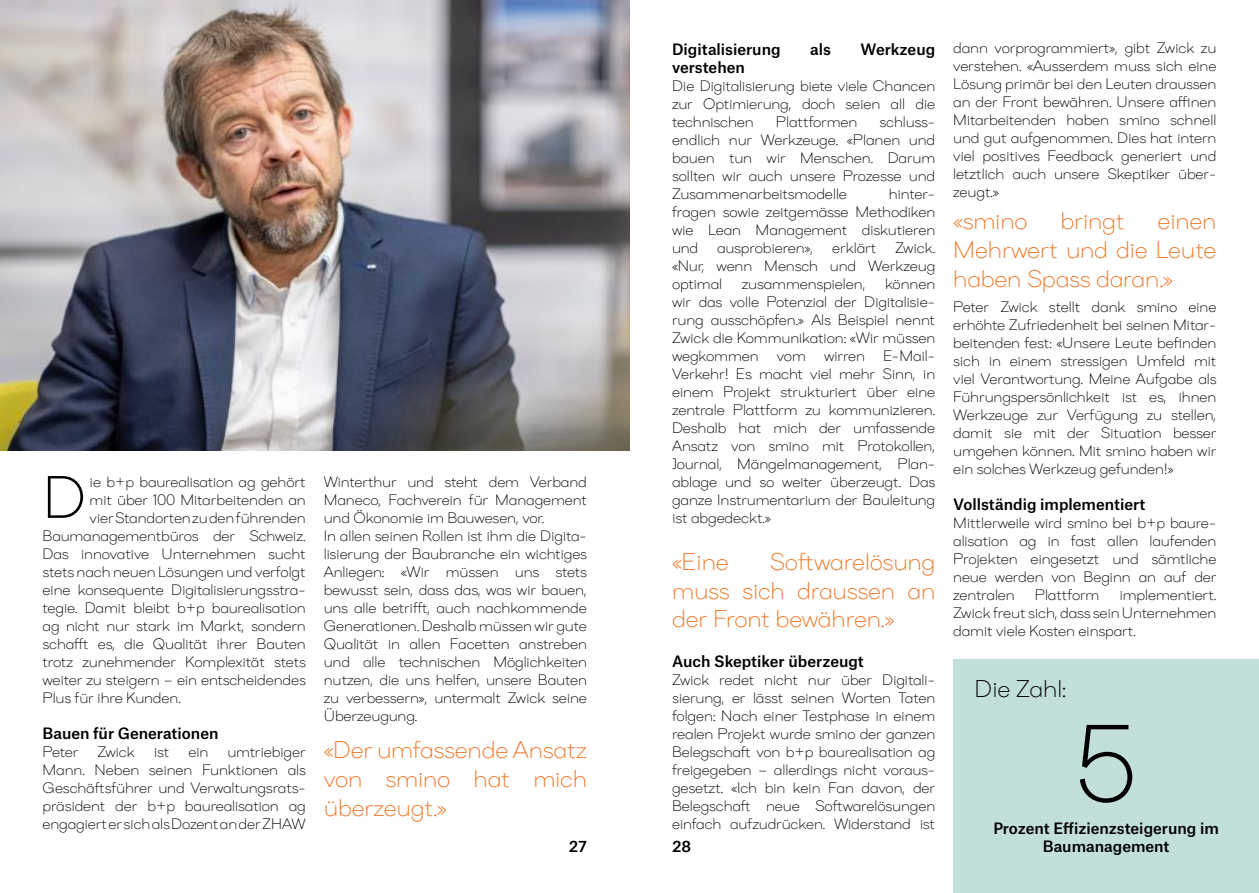
<style>
.page{position:relative;width:1259px;height:893px;background:#fff}
.page>*{position:absolute;margin:0;border:0;box-sizing:border-box;transform-origin:0 0}
.t1{font:300 108px "Danzza";color:#000}
.t2{font:300 59.25px "Danzza";color:#000}
.t3{font:300 24px/28.8px "Danzza";letter-spacing:-.01em;color:#ef7728;text-align:justify}
.t4{font:300 24px "Danzza";color:#000}
.t5{font:300 15px/18px "Danzza";letter-spacing:-.01em;color:#000;text-align:justify}
.t6{font:500 15px/18px "Atlas Grotesk";color:#000;text-align:center}
.t7{font:500 15px "Atlas Grotesk";color:#020203}
</style>
<div class="page">
<img style="left:0;top:0;width:630px;height:451px">
<div style="left:953px;top:659px;width:306px;height:234px;background:#c2dfda"></div>
<h2 class="t2" style="left:43px;top:461px;width:45px">D</h2>
<p class="t5" style="left:324px;top:472px;width:265px;text-align:left">Winterthur und steht dem Verband Maneco, Fachverein für Management und Ökonomie im Bauwesen, vor.<br>In allen seinen Rollen ist ihm die Digita&shy;lisierung der Baubranche ein wichtiges Anliegen: «Wir müssen uns stets bewusst sein, dass das, was wir bauen, uns alle betrifft, auch nachkommende Generationen. Deshalb müssen wir gute Qualität in allen Facetten anstreben und alle technischen Möglichkeiten nutzen, die uns helfen, unsere Bauten zu verbessern», untermalt Zwick seine Überzeugung.</p>
<p class="t5" style="left:43px;top:472px;width:265px;text-align:right">ie b+p baurealisation ag gehört<br>mit über 100 Mitarbeitenden an<br>vier Standorten zu den führenden<br>Bauman gementbüros der Schweiz.</p>
<p class="t5" style="left:43px;top:526px;width:265px;text-indent:241px">der Das innovative Unternehmen sucht stets nach neuen Lösungen und verfolgt eine konsequente Digitalisierungsstra&shy;tegie. Damit bleibt b+p baurealisation ag nicht nur stark im Markt, sondern schafft es, die Qualität ihrer Bauten trotz zunehmender Komplexität stets weiter zu steigern – ein entscheidendes Plus für ihre Kunden.</p>
<p class="t6" style="left:43px;top:722px;width:177px">Bauen für Generationen</p>
<p class="t5" style="left:43px;top:742px;width:37px">Peter</p>
<p class="t5" style="left:97px;top:742px;width:39px">Zwick</p>
<p class="t5" style="left:154px;top:742px;width:17px">ist</p>
<p class="t5" style="left:188px;top:742px;width:22px">ein</p>
<p class="t5" style="left:90px;top:526px;width:158px">Baumanagementbüros</p>
<h3 class="t3" style="left:324px;top:735px;width:265px">«Der umfassende Ansatz von smino hat mich überzeugt.»</h3>
<p class="t5" style="left:43px;top:742px;width:265px;text-indent:185px">umtriebiger Mann. Neben seinen Funktionen als Geschäftsführer und Verwaltungsrats&shy;präsident der b+p baurealisation ag engagiert er sich als Dozent an der ZHAW</p>
<p class="t6" style="left:672px;top:38px;width:110px">Digitalisierung</p>
<p class="t6" style="left:810px;top:38px;width:22px">als</p>
<p class="t6" style="left:860px;top:38px;width:76px">Werkzeug</p>
<p class="t6" style="left:672px;top:56px;width:74px">verstehen</p>
<p class="t5" style="left:672px;top:77px;width:265px">Die Digitalisierung biete viele Chancen zur Optimierung, doch seien all die technischen</p>
<p class="t5" style="left:776px;top:113px;width:83px">Plattformen</p>
<p class="t5" style="left:672px;top:113px;width:265px;text-indent:207px">schluss&shy;endlich nur Werkzeuge. «Planen und bauen tun wir Menschen. Darum sollten wir auch unsere Prozesse und Zusammenarbeitsmodelle</p>
<p class="t5" style="left:672px;top:185px;width:265px;text-indent:217px">hinter&shy;fragen sowie zeitgemässe Methodiken wie Lean Management diskutieren und</p>
<p class="t5" style="left:672px;top:239px;width:265px;text-indent:223px">Zwick. «Nur, wenn Mensch und Werkzeug optimal</p>
<p class="t5" style="left:717px;top:239px;width:98px">ausprobieren»,</p>
<p class="t5" style="left:832px;top:239px;width:46px">erklärt</p>
<p class="t5" style="left:672px;top:275px;width:265px;text-indent:213px">können wir das volle Potenzial der Digitalisie&shy;rung ausschöpfen.» Als Beispiel nennt Zwick die Kommunikation: «Wir müssen wegkommen vom wirren E-Mail-Verkehr! Es macht viel mehr Sinn, in einem Projekt strukturiert über eine zentrale Plattform zu kommunizieren.<br>Deshalb hat mich der umfassende Ansatz von smino mit Protokollen, Journal, Mängelmanagement, Plan&shy;ablage und so weiter überzeugt. Das ganze Instrumentarium der Bauleitung ist abgedeckt.»</p>
<p class="t5" style="left:742px;top:275px;width:125px">zusammenspielen,</p>
<h3 class="t3" style="left:672px;top:547px;width:265px;text-indent:98px">Softwarelösung muss sich draussen an der Front bewähren.»</h3>
<h3 class="t3" style="left:672px;top:547px;width:58px">«Eine</h3>
<p class="t6" style="left:672px;top:650px;width:193px">Auch Skeptiker überzeugt</p>
<p class="t5" style="left:672px;top:670px;width:265px">Zwick redet nicht nur über Digitali&shy;sierung, er lässt seinen Worten Taten folgen: Nach einer Testphase in einem realen Projekt wurde smino der ganzen Belegschaft von b+p baurealisation ag freigegeben – allerdings nicht voraus&shy;gesetzt. «Ich bin kein Fan davon, der Belegschaft neue Softwarelösungen einfach aufzudrücken. Widerstand ist</p>
<p class="t7" style="left:569px;top:834px;width:19px">27</p>
<p class="t6" style="left:672px;top:836px;width:21px">28</p>
<p class="t5" style="left:953px;top:39px;width:265px">dann vorprogrammiert», gibt Zwick zu verstehen. «Ausserdem muss sich eine Lösung primär bei den Leuten draussen an der Front bewähren. Unsere affinen Mitarbeitenden haben smino schnell und gut aufgenommen. Dies hat intern viel positives Feedback generiert und letztlich auch unsere Skeptiker über&shy;zeugt.»</p>
<h3 class="t3" style="left:953px;top:206px;width:76px">«smino</h3>
<h3 class="t3" style="left:1060px;top:206px;width:66px">bringt</h3>
<h3 class="t3" style="left:953px;top:206px;width:265px;text-indent:204px">einen Mehrwert und die Leute haben Spass daran.»</h3>
<p class="t5" style="left:953px;top:298px;width:265px">Peter Zwick stellt dank smino eine erhöhte Zufriedenheit bei seinen Mitar&shy;beitenden fest: «Unsere Leute befinden sich in einem stressigen Umfeld mit viel Verantwortung. Meine Aufgabe als Führungspersönlichkeit ist es, ihnen Werkzeuge zur Verfügung zu stellen, damit sie mit der Situation besser umgehen können. Mit smino haben wir ein solches Werkzeug gefunden!»</p>
<p class="t6" style="left:953px;top:493px;width:194px">Vollständig implementiert</p>
<p class="t5" style="left:953px;top:514px;width:265px">Mittlerweile wird smino bei b+p baure&shy;alisation ag in fast allen laufenden Projekten eingesetzt und sämtliche neue werden von Beginn an auf der zentralen</p>
<p class="t5" style="left:1034px;top:586px;width:66px">Plattform</p>
<p class="t5" style="left:953px;top:586px;width:265px;text-indent:166px">implementiert.<br>Zwick freut sich, dass sein Unternehmen damit viele Kosten einspart.</p>
<h3 class="t4" style="left:974px;top:674px;width:93px">Die Zahl:</h3>
<h1 class="t1" style="left:1076px;top:698px;width:61px">5</h1>
<p class="t6" style="left:993px;top:818px;width:227px">Prozent Effizienzsteigerung im<br>Baumanagement</p>
</div>
